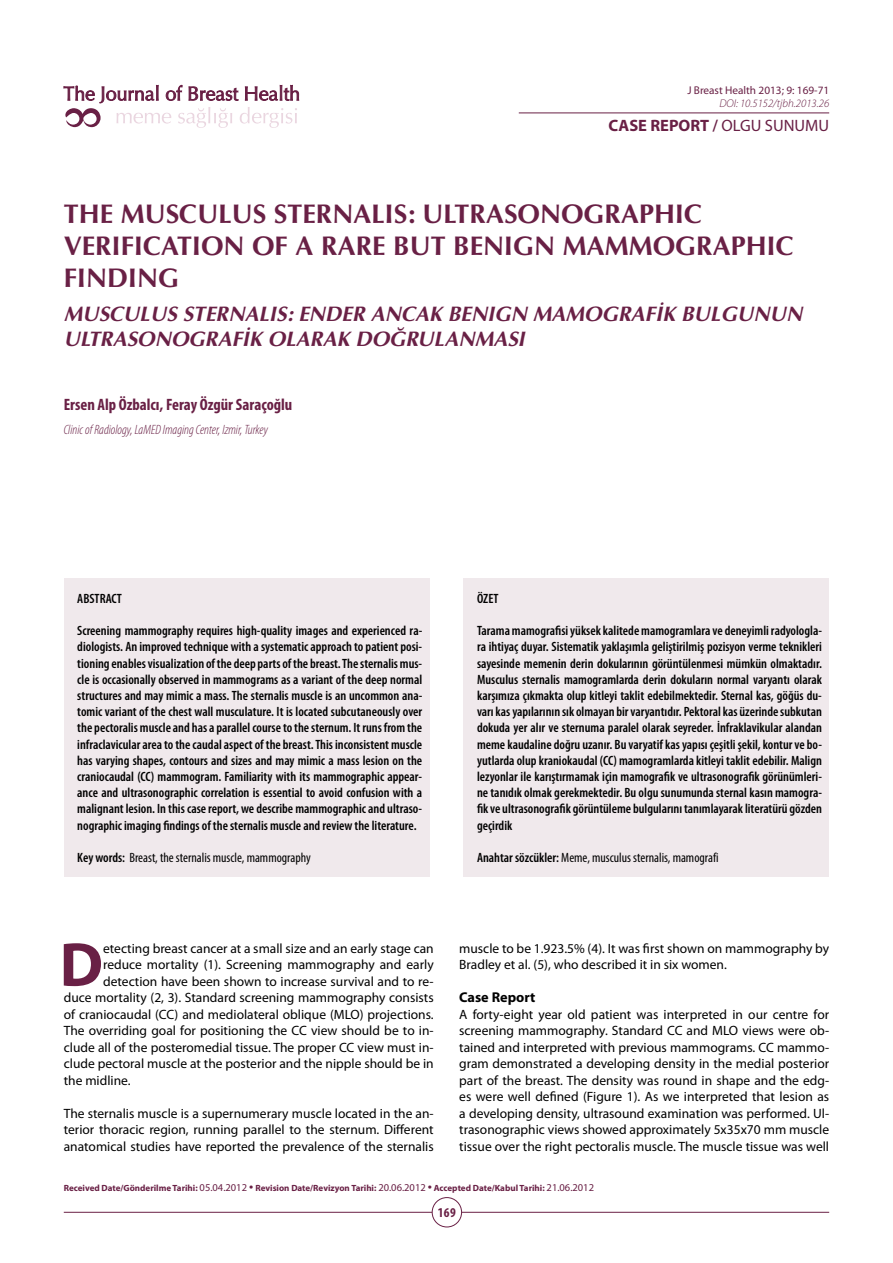
<style>
.page{position:relative;width:893px;height:1263px;background:#fff}
.page>*{position:absolute;margin:0;border:0;box-sizing:border-box;transform-origin:0 0}
.t1{font:700 62.4px "Myriad Pro";color:#692045}
.t2{font:27px/32.4px "Optima Bold Tr";color:#692045}
.t3{font:italic 700 21px/25.2px "Optima Tr";color:#692045}
.t4{font:700 condensed 16.5px "Myriad Pro";color:#692045}
.t5{font:700 16.5px "Myriad Pro";color:#692045}
.t6{font:700 14.25px "Myriad Pro";color:#000}
.t7{font:600 condensed 13.5px/16.2px "Myriad Pro";color:#000;text-align:justify}
.t8{font:13.5px/16.5px "Myriad Pro";color:#000;text-align:justify}
.t9{font:condensed 13.5px "Myriad Pro";color:#000}
.t10{font:italic 300 condensed 13.5px "Myriad Pro";color:#692045}
.t11{font:700 condensed 13.5px "Myriad Pro";color:#692045}
.t12{font:11.25px "Myriad Pro";color:#692045}
.t13{font:italic 300 11.25px "Myriad Pro";color:#692045}
.t14{font:700 9px "Myriad Pro";color:#692045}
.s1{font-weight:600}
.s2{font-weight:400}
.s3{font-weight:400;font-size:10.5px}
.s4{font-weight:400;font-size:15px}
</style>
<div class="page">
<svg style="left:63px;top:85px;width:236px;height:43px"></svg>
<hr style="left:519px;top:113px;width:310px;height:1px;background:#692045">
<div style="left:64px;top:578px;width:365px;height:299px;background:#f0e9ec"></div>
<div style="left:463px;top:578px;width:366px;height:299px;background:#f0e9ec"></div>
<hr style="left:64px;top:1212px;width:368px;height:1px;background:#692045">
<hr style="left:461px;top:1212px;width:368px;height:1px;background:#692045">
<div style="left:432px;top:1197px;width:30px;height:30px;border:1px solid #692045;border-radius:50%"></div>
<p class="t12" style="left:687px;top:83px;width:143px">J Breast Health 2013; 9: 169-71</p>
<p class="t13" style="left:719px;top:97px;width:111px">DOI: 10.5152/tjbh.2013.26</p>
<p class="t5" style="left:608px;top:115px;width:222px">CASE REPORT <span class="s1">/</span> <span class="s2">OLGU SUNUMU</span></p>
<h2 class="t2" style="left:64px;top:197px;width:731px">THE MUSCULUS STERNALIS: ULTRASONOGRAPHIC<br>VERIFICATION OF A RARE BUT BENIGN MAMMOGRAPHIC<br>FINDING</h2>
<h3 class="t3" style="left:64px;top:301px;width:740px">MUSCULUS STERNALIS: ENDER ANCAK BENIGN MAMOGRAFİK BULGUNUN<br>ULTRASONOGRAFİK OLARAK DOĞRULANMASI</h3>
<p class="t4" style="left:64px;top:394px;width:230px">Ersen Alp Özbalcı, Feray Özgür Saraçoğlu</p>
<p class="t10" style="left:64px;top:422px;width:206px">Clinic of Radiology, LaMED Imaging Center, Izmir, Turkey</p>
<p class="t7" style="left:77px;top:590px;width:46px">ABSTRACT</p>
<p class="t7" style="left:77px;top:623px;width:346px">Screening mammography requires high-quality images and experienced ra&shy;diologists. An improved technique with a systematic approach to patient posi&shy;tioning enables visualization of the deep parts of the breast. The sternalis mus&shy;cle is occasionally observed in mammograms as a variant of the deep normal structures and may mimic a mass. The sternalis muscle is an uncommon ana&shy;tomic variant of the chest wall musculature. It is located subcutaneously over the pectoralis muscle and has a parallel course to the sternum. It runs from the infraclavicular area to the caudal aspect of the breast. This inconsistent muscle has varying shapes, contours and sizes and may mimic a mass lesion on the craniocaudal (CC) mammogram. Familiarity with its mammographic appear&shy;ance and ultrasonographic correlation is essential to avoid confusion with a malignant lesion. In this case report, we describe mammographic and ultraso&shy;nographic imaging findings of the sternalis muscle and review the literature.</p>
<p class="t9" style="left:77px;top:849px;width:235px"><span class="s1">Key words:</span> Breast, the sternalis muscle, mammography</p>
<p class="t7" style="left:477px;top:590px;width:23px">ÖZET</p>
<p class="t7" style="left:477px;top:623px;width:346px">Tarama mamografisi yüksek kalitede mamogramlara ve deneyimli radyologla&shy;ra ihtiyaç duyar. Sistematik yaklaşımla geliştirilmiş pozisyon verme teknikleri sayesinde memenin derin dokularının görüntülenmesi mümkün olmaktadır.<br>Musculus sternalis mamogramlarda derin dokuların normal varyantı olarak karşımıza çıkmakta olup kitleyi taklit edebilmektedir. Sternal kas, göğüs du&shy;varı kas yapılarının sık olmayan bir varyantıdır. Pektoral kas üzerinde subkutan dokuda yer alır ve sternuma paralel olarak seyreder. İnfraklavikular alandan meme kaudaline doğru uzanır. Bu varyatif kas yapısı çeşitli şekil, kontur ve bo&shy;yutlarda olup kraniokaudal (CC) mamogramlarda kitleyi taklit edebilir. Malign lezyonlar ile karıştırmamak için mamografik ve ultrasonografik görünümleri&shy;ne tanıdık olmak gerekmektedir. Bu olgu sunumunda sternal kasın mamogra&shy;fik ve ultrasonografik görüntüleme bulgularını tanımlayarak literatürü gözden geçirdik</p>
<p class="t9" style="left:477px;top:849px;width:243px"><span class="s1">Anahtar sözcükler:</span> Meme, musculus sternalis, mamografi</p>
<h1 class="t1" style="left:60px;top:924px;width:45px">D</h1>
<p class="t8" style="left:103px;top:940px;width:332px">etecting breast cancer at a small size and an early stage can</p>
<p class="t8" style="left:103px;top:956px;width:332px">reduce mortality (1). Screening mammography and early</p>
<p class="t8" style="left:103px;top:973px;width:332px">detection have been shown to increase survival and to re-</p>
<p class="t8" style="left:64px;top:989px;width:371px">duce mortality (2, 3). Standard screening mammography consists</p>
<p class="t8" style="left:64px;top:1006px;width:371px">of craniocaudal (CC) and mediolateral oblique (MLO) projections.</p>
<p class="t8" style="left:64px;top:1022px;width:371px">The overriding goal for positioning the CC view should be to in-</p>
<p class="t8" style="left:64px;top:1039px;width:371px">clude all of the posteromedial tissue. The proper CC view must in-</p>
<p class="t8" style="left:64px;top:1055px;width:371px">clude pectoral muscle at the posterior and the nipple should be in</p>
<p class="t8" style="left:64px;top:1072px;width:68px">the midline.</p>
<p class="t8" style="left:64px;top:1105px;width:371px">The sternalis muscle is a supernumerary muscle located in the an&shy;terior thoracic region, running parallel to the sternum. Different anatomical studies have reported the prevalence of the sternalis</p>
<p class="t8" style="left:459px;top:940px;width:371px">muscle to be 1.923.5% (4). It was first shown on mammography by<br>Bradley et al. (5), who described it in six women.</p>
<p class="t6" style="left:459px;top:988px;width:78px">Case Report</p>
<p class="t8" style="left:459px;top:1006px;width:371px">A forty-eight year old patient was interpreted in our centre for screening mammography. Standard CC and MLO views were ob&shy;tained and interpreted with previous mammograms. CC mammo&shy;gram demonstrated a developing density in the medial posterior part of the breast. The density was round in shape and the edg&shy;es were well defined (Figure 1). As we interpreted that lesion as a developing density, ultrasound examination was performed. Ul&shy;trasonographic views showed approximately 5x35x70 mm muscle tissue over the right pectoralis muscle. The muscle tissue was well</p>
<p class="t14" style="left:64px;top:1181px;width:532px">Received Date/Gönderilme Tarihi: <span class="s3">05.04.2012</span> <span class="s4">•</span> Revision Date/Revizyon Tarihi: <span class="s3">20.06.2012</span> <span class="s4">•</span> Accepted Date/Kabul Tarihi: <span class="s3">21.06.2012</span></p>
<p class="t11" style="left:438px;top:1204px;width:20px">169</p>
</div>
